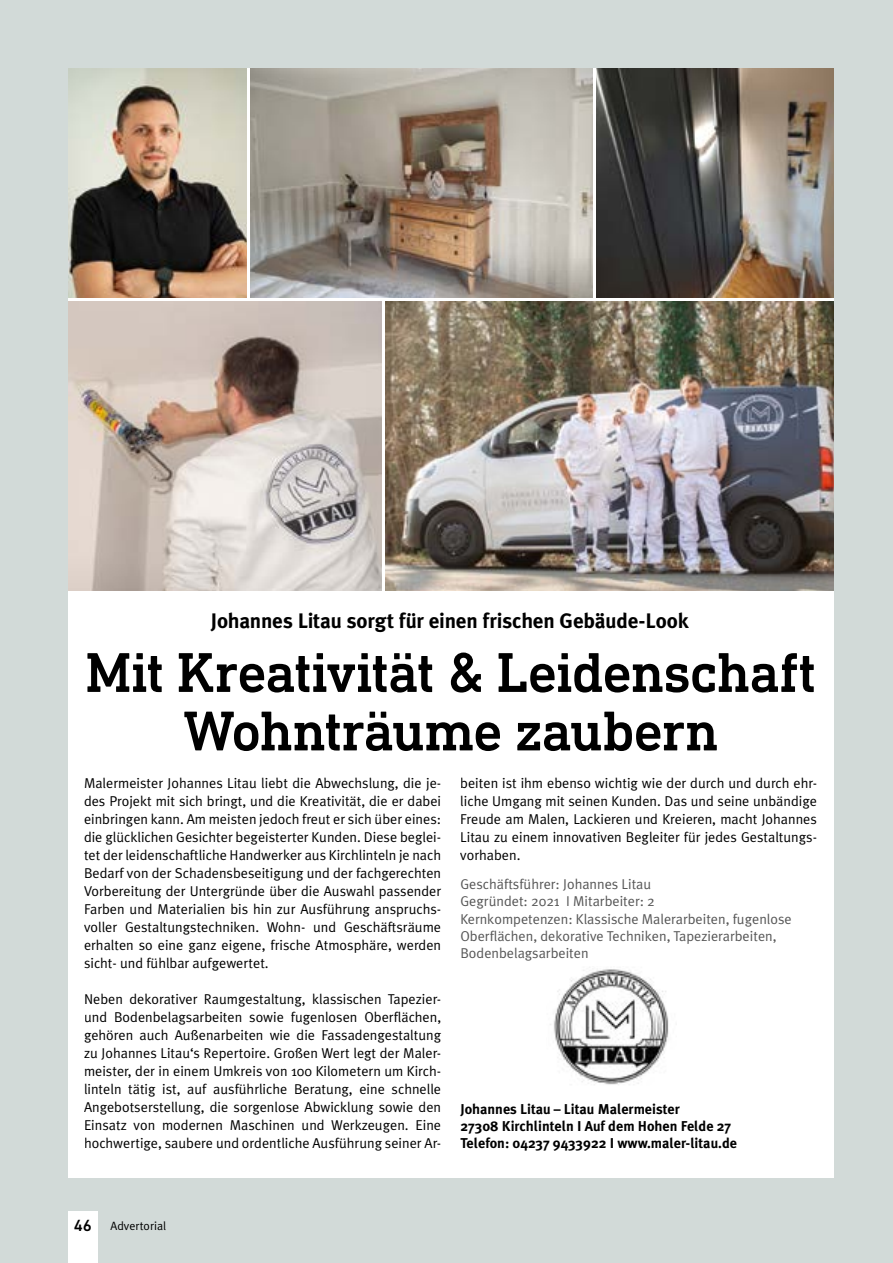
<style>
.page{position:relative;width:893px;height:1263px;background:#d2dad8}
.page>*{position:absolute;margin:0;border:0;box-sizing:border-box;transform-origin:0 0}
.t1{font:500 57px/58.5px "DIN Next Slab Pro";letter-spacing:-.02em;color:#000;text-align:center}
.t2{font:700 21px "Meta Plus";letter-spacing:-.01em;color:#000}
.t3{font:14.25px/18px "Meta Plus Normal";color:#000;text-align:justify}
.t4{font:14.25px/17.1px "Meta Plus Normal";color:#565656}
.t5{font:700 14.25px/17.1px "Meta Plus";color:#000}
.t6{font:12px "Meta Plus Normal";color:#000}
.s1{font-family:"DIN Next Slab Pro";font-weight:500;font-size:16.5px}
</style>
<div class="page">
<div style="left:68px;top:1212px;width:30px;height:51px;background:#fff"></div>
<div style="left:68px;top:68px;width:765px;height:1110px;background:#fff"></div>
<img style="left:69px;top:68px;width:178px;height:230px">
<img style="left:386px;top:302px;width:447px;height:288px">
<img style="left:597px;top:68px;width:236px;height:230px">
<img style="left:251px;top:68px;width:341px;height:230px">
<img style="left:68px;top:302px;width:313px;height:288px">
<img style="left:550px;top:969px;width:119px;height:116px">
<h2 class="t2" style="left:211px;top:609px;width:479px">Johannes Litau sorgt für einen frischen Gebäude-Look</h2>
<h1 class="t1" style="left:85px;top:643px;width:733px">Mit Kreativität &amp; Leidenschaft<br>Wohnträume zaubern</h1>
<p class="t3" style="left:84px;top:774px;width:359px">Malermeister Johannes Litau liebt die Abwechslung, die je&shy;des Projekt mit sich bringt, und die Kreativität, die er dabei einbringen kann. Am meisten jedoch freut er sich über eines: die glücklichen Gesichter begeisterter Kunden. Diese beglei&shy;tet der leidenschaftliche Handwerker aus Kirchlinteln je nach Bedarf von der Schadensbeseitigung und der fachgerechten Vorbereitung der Untergründe über die Auswahl passender Farben und Materialien bis hin zur Ausführung anspruchs&shy;voller Gestaltungstechniken. Wohn- und Geschäftsräume erhalten so eine ganz eigene, frische Atmosphäre, werden sicht- und fühlbar aufgewertet.</p>
<p class="t3" style="left:84px;top:990px;width:359px">Neben dekorativer Raumgestaltung, klassischen Tapezier&shy;und Bodenbelagsarbeiten sowie fugenlosen Oberflächen, gehören auch Außenarbeiten wie die Fassadengestaltung zu Johannes Litau‘s Repertoire. Großen Wert legt der Maler&shy;meister, der in einem Umkreis von 100 Kilometern um Kirch&shy;linteln tätig ist, auf ausführliche Beratung, eine schnelle Angebotserstellung, die sorgenlose Abwicklung sowie den Einsatz von modernen Maschinen und Werkzeugen. Eine hochwertige, saubere und ordentliche Ausführung seiner Ar-</p>
<p class="t3" style="left:460px;top:774px;width:358px">beiten ist ihm ebenso wichtig wie der durch und durch ehr&shy;liche Umgang mit seinen Kunden. Das und seine unbändige Freude am Malen, Lackieren und Kreieren, macht Johannes Litau zu einem innovativen Begleiter für jedes Gestaltungs&shy;vorhaben.</p>
<p class="t4" style="left:460px;top:876px;width:333px">Geschäftsführer: Johannes Litau<br>Gegründet: 2021 I Mitarbeiter: 2<br>Kernkompetenzen: Klassische Malerarbeiten, fugenlose Oberflächen, dekorative Techniken, Tapezierarbeiten, Bodenbelagsarbeiten</p>
<p class="t5" style="left:460px;top:1100px;width:278px">Johannes Litau – Litau Malermeister<br>27308 Kirchlinteln I Auf dem Hohen Felde 27<br>Telefon: 04237 9433922 I www.maler-litau.de</p>
<p class="t6" style="left:74px;top:1219px;width:94px"><span class="s1">46</span> Advertorial</p>
</div>
